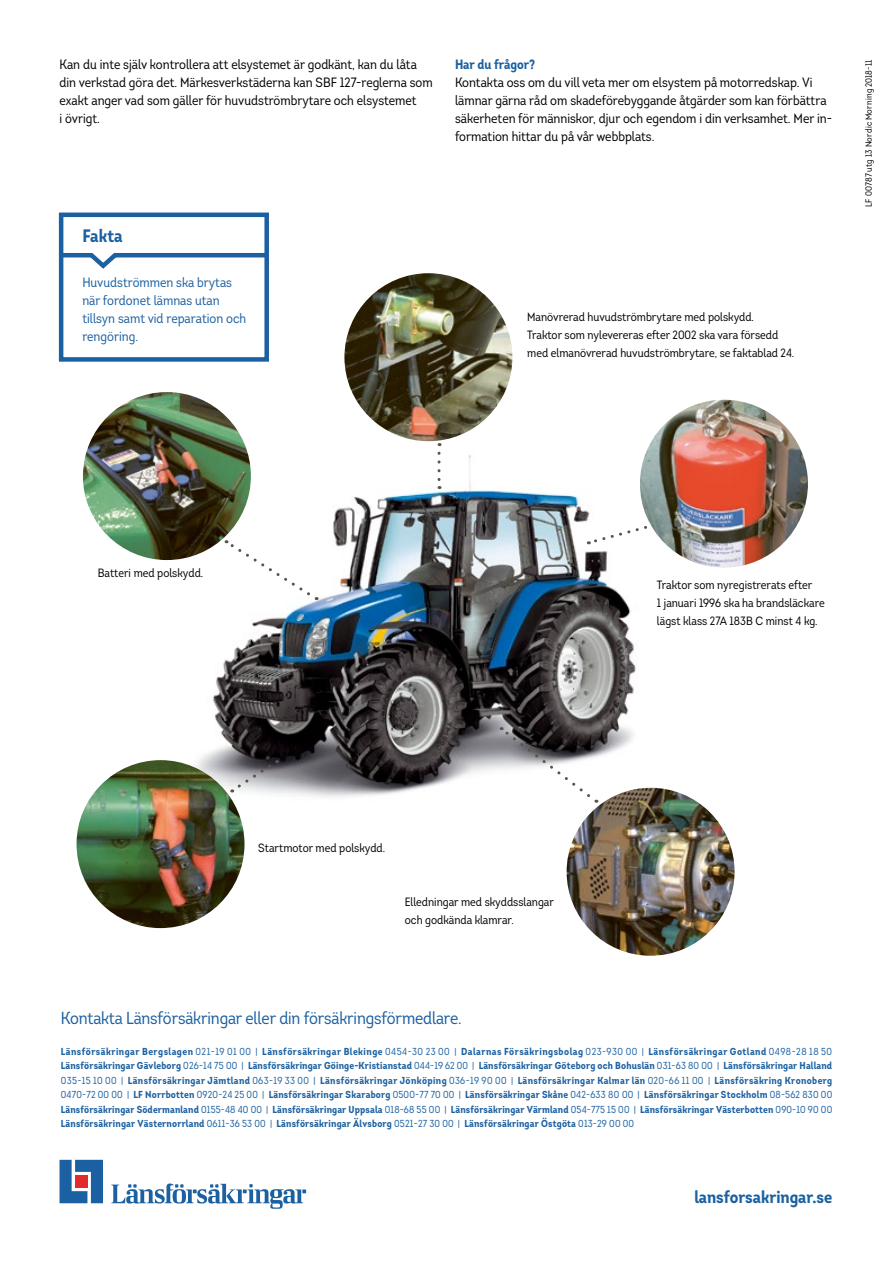
<style>
.page{position:relative;width:893px;height:1263px;background:#fff}
.page>*{position:absolute;margin:0;border:0;box-sizing:border-box;transform-origin:0 0}
.t1{font:700 18px "Intro Cond";color:#1b60a0}
.t2{font:17.4px "Intro Cond";letter-spacing:-.005em;color:#1b60a0}
.t3{font:700 17.4px "Intro Cond";color:#1b60a0}
.t4{font:13.5px/18px "Intro Cond";color:#000}
.t5{font:13.5px/18px "Intro Cond";color:#1b60a0}
.t6{font:700 13.5px "Intro Cond";color:#1b60a0}
.t7{font:12px/18px "Intro Cond";color:#000}
.t8{font:700 10.2px/14.5px "Intro Cond";letter-spacing:.02em;color:#1b60a0;text-align:justify}
.t9{font:9px "Intro Cond";letter-spacing:.02em;color:#000}
.s1{font-weight:400}
</style>
<div class="page">
<svg style="left:111px;top:1183px;width:195px;height:26px"></svg>
<svg style="left:60px;top:1160px;width:43px;height:43px"></svg>
<div style="left:75px;top:1175px;width:12px;height:13px;background:#e42b2b"></div>
<svg style="left:58px;top:212px;width:211px;height:150px"></svg>
<img style="left:166px;top:452px;width:506px;height:364px">
<img style="left:83px;top:392px;width:168px;height:168px;border-radius:84px">
<img style="left:77px;top:760px;width:167px;height:168px;border-radius:84px">
<img style="left:567px;top:788px;width:168px;height:168px;border-radius:84px">
<svg style="left:438px;top:453px;width:3px;height:36px"></svg>
<img style="left:344px;top:273px;width:168px;height:168px;border-radius:84px">
<svg style="left:588px;top:524px;width:67px;height:21px"></svg>
<svg style="left:226px;top:540px;width:91px;height:60px"></svg>
<svg style="left:501px;top:727px;width:96px;height:76px"></svg>
<svg style="left:232px;top:760px;width:46px;height:32px"></svg>
<img style="left:640px;top:400px;width:168px;height:168px;border-radius:84px">
<h3 class="t4" style="left:60px;top:55px;width:375px">Kan du inte själv kontrollera att elsystemet är godkänt, kan du låta din verkstad göra det. Märkesverkstäderna kan SBF 127-reglerna som exakt anger vad som gäller för huvudströmbrytare och elsystemet<br>i övrigt.</h3>
<h3 class="t6" style="left:455px;top:55px;width:82px">Har du frågor?</h3>
<h3 class="t4" style="left:455px;top:73px;width:378px">Kontakta oss om du vill veta mer om elsystem på motorredskap. Vi lämnar gärna råd om skadeförebyggande åtgärder som kan förbättra säkerheten för människor, djur och egendom i din verksamhet. Mer in&shy;formation hittar du på vår webbplats.</h3>
<h1 class="t1" style="left:82px;top:224px;width:42px">Fakta</h1>
<h3 class="t5" style="left:82px;top:273px;width:165px">Huvudströmmen ska brytas när fordonet lämnas utan tillsyn samt vid reparation och rengöring.</h3>
<p class="t7" style="left:527px;top:307px;width:268px">Manövrerad huvudströmbrytare med polskydd.<br>Traktor som nylevereras efter 2002 ska vara försedd med elmanövrerad huvudströmbrytare, se faktablad 24.</p>
<p class="t9" style="left:863px;top:207px;width:149px;rotate:-90deg">LF 00787 utg 13 Nordic Morning 2018-11</p>
<p class="t7" style="left:98px;top:564px;width:107px">Batteri med polskydd.</p>
<p class="t7" style="left:657px;top:576px;width:169px">Traktor som nyregistrerats efter<br>1 januari 1996 ska ha brandsläckare lägst klass 27A 183B C minst 4 kg.</p>
<p class="t7" style="left:258px;top:838px;width:128px">Startmotor med polskydd.</p>
<p class="t7" style="left:405px;top:892px;width:151px">Elledningar med skyddsslangar och godkända klamrar.</p>
<h2 class="t2" style="left:61px;top:1007px;width:402px">Kontakta Länsförsäkringar eller din försäkringsförmedlare.</h2>
<p class="t8" style="left:61px;top:1044px;width:773px">Länsförsäkringar Bergslagen <span class="s1">021-19 01 00 |</span> Länsförsäkringar Blekinge <span class="s1">0454-30 23 00 |</span> Dalarnas Försäkringsbolag <span class="s1">023-930 00 |</span> Länsförsäkringar Gotland <span class="s1">0498-28 18 50<br></span>Länsförsäkringar Gävleborg <span class="s1">026-14 75 00 |</span> Länsförsäkringar Göinge-Kristianstad <span class="s1">044-19 62 00 |</span> Länsförsäkringar Göteborg och Bohuslän <span class="s1">031-63 80 00 |</span> Länsförsäkringar Halland <span class="s1">035-15 10 00 |</span> Länsförsäkringar Jämtland <span class="s1">063-19 33 00 |</span> Länsförsäkringar Jönköping <span class="s1">036-19 90 00 |</span> Länsförsäkringar Kalmar län <span class="s1">020-66 11 00 |</span> Länsförsäkring Kronoberg <span class="s1">0470-72 00 00 |</span> LF Norrbotten <span class="s1">0920-24 25 00 |</span> Länsförsäkringar Skaraborg <span class="s1">0500-77 70 00 |</span> Länsförsäkringar Skåne <span class="s1">042-633 80 00 |</span> Länsförsäkringar Stockholm <span class="s1">08-562 830 00<br></span>Länsförsäkringar Södermanland <span class="s1">0155-48 40 00 |</span> Länsförsäkringar Uppsala <span class="s1">018-68 55 00 |</span> Länsförsäkringar Värmland <span class="s1">054-775 15 00 |</span> Länsförsäkringar Västerbotten <span class="s1">090-10 90 00<br></span>Länsförsäkringar Västernorrland <span class="s1">0611-36 53 00 |</span> Länsförsäkringar Älvsborg <span class="s1">0521-27 30 00 |</span> Länsförsäkringar Östgöta <span class="s1">013-29 00 00</span></p>
<h2 class="t3" style="left:694px;top:1186px;width:139px">lansforsakringar.se</h2>
</div>
